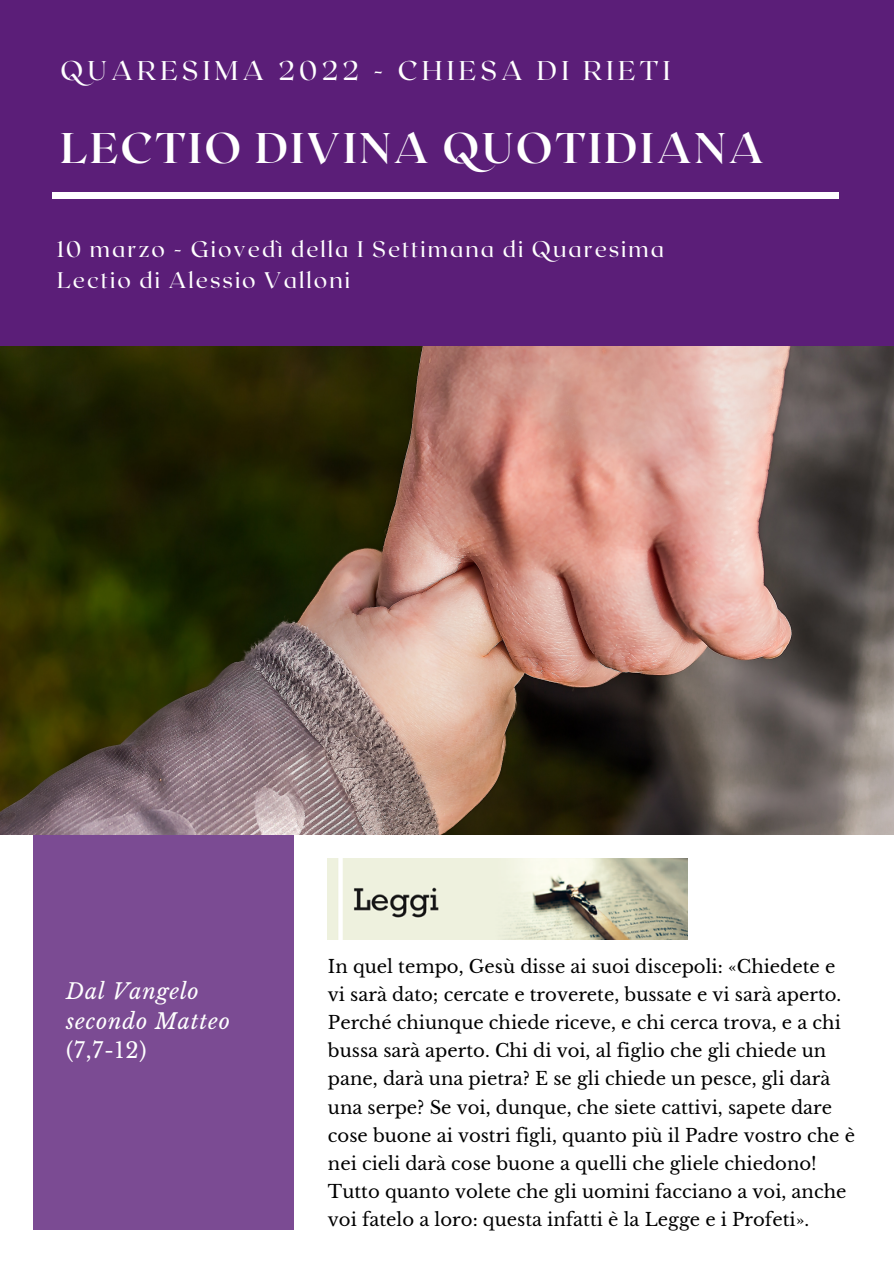
<style>
.page{position:relative;width:894px;height:1264px;background:#fff}
.page>*{position:absolute;margin:0;border:0;box-sizing:border-box;transform-origin:0 0}
.t1{font:700 42.75px "Roxborough CF";letter-spacing:.06em;color:#fff}
.t2{font:27px "Roxborough CF";letter-spacing:.16em;color:#fff}
.t3{font:22.5px/31.5px "Roxborough CF";letter-spacing:.09em;color:#fff}
.t4{font:italic 21.45px/29.2px "Libre Baskerville";letter-spacing:.04em;color:#fff}
.t5{font:18px/28.2px "Libre Baskerville";color:#000}
.s1{font-style:normal}
</style>
<div class="page">
<div style="left:33px;top:697px;width:260px;height:533px;background:#7b4b93"></div>
<div style="left:0;top:0;width:893px;height:347px;background:#5b1e78"></div>
<div style="left:53px;top:192px;width:785px;height:7px;background:#fff"></div>
<img style="left:328px;top:858px;width:359px;height:81px">
<img style="left:0;top:347px;width:893px;height:487px">
<p class="t2" style="left:60px;top:53px;width:611px">QUARESIMA 2022 - CHIESA DI RIETI</p>
<p class="t1" style="left:60px;top:121px;width:705px">LECTIO DIVINA QUOTIDIANA</p>
<p class="t3" style="left:57px;top:232px;width:608px">10 marzo - Giovedì della I Settimana di Quaresima<br>Lectio di Alessio Valloni</p>
<p class="t4" style="left:66px;top:977px;width:165px">Dal Vangelo secondo Matteo <span class="s1">(7,7-12)</span></p>
<p class="t5" style="left:328px;top:952px;width:528px">In quel tempo, Gesù disse ai suoi discepoli: «Chiedete e vi sarà dato; cercate e troverete, bussate e vi sarà aperto.<br>Perché chiunque chiede riceve, e chi cerca trova, e a chi bussa sarà aperto. Chi di voi, al figlio che gli chiede un pane, darà una pietra? E se gli chiede un pesce, gli darà una serpe? Se voi, dunque, che siete cattivi, sapete dare cose buone ai vostri figli, quanto più il Padre vostro che è nei cieli darà cose buone a quelli che gliele chiedono!<br>Tutto quanto volete che gli uomini facciano a voi, anche voi fatelo a loro: questa infatti è la Legge e i Profeti».</p>
</div>
